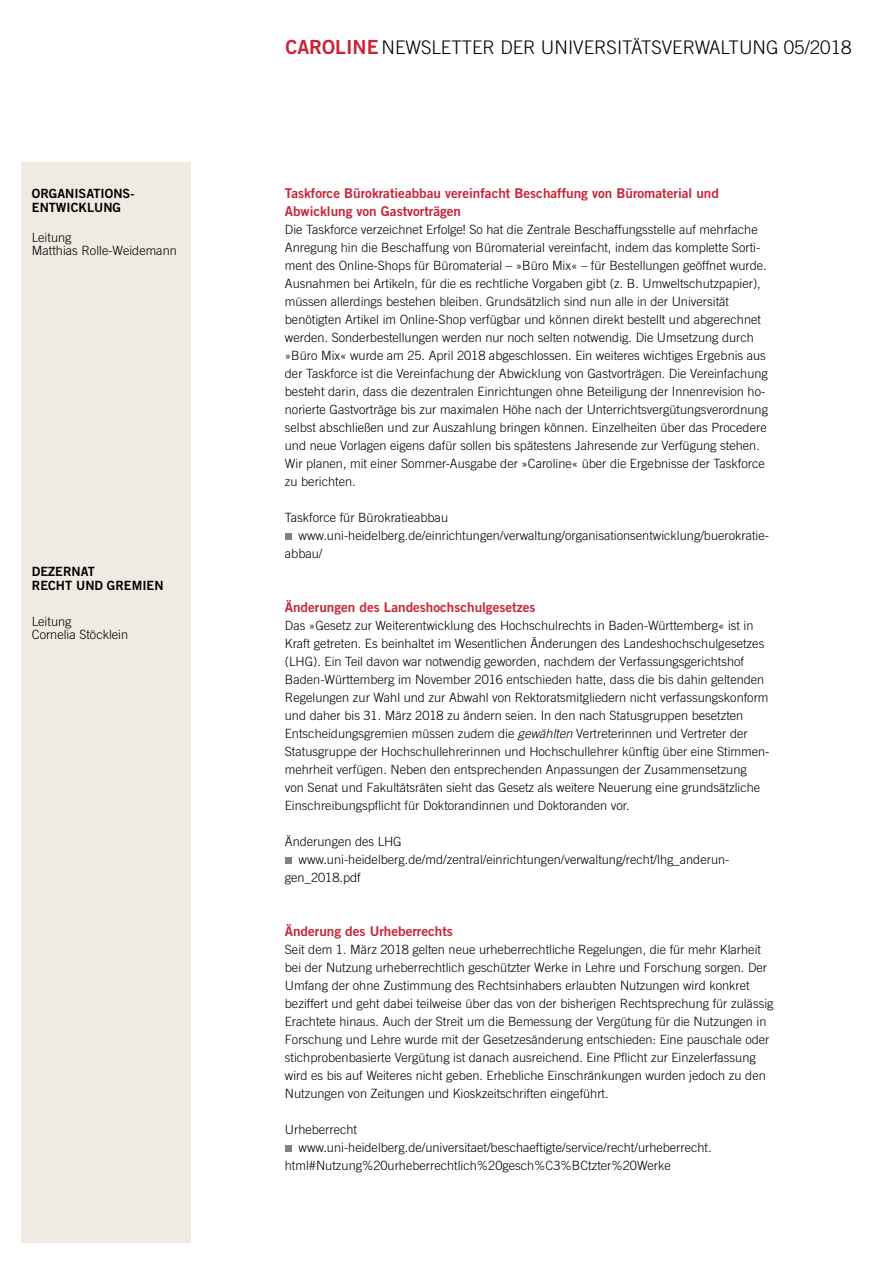
<style>
.page{position:relative;width:893px;height:1263px;background:#fff}
.page>*{position:absolute;margin:0;border:0;box-sizing:border-box;transform-origin:0 0}
._01_Firmierung{font:300 18.75px "Trade Gothic LT Std";color:#000}
.Caro_Headlines_neu{font:13.5px/18px "Trade Gothic LT Std Bd 2";color:#c92435}
.Caro_Fließtext{font:300 12.75px/18px "Trade Gothic LT Std";color:#000}
.Absender_Person{font:300 12.75px "Trade Gothic LT Std";color:#000}
.Absender_EInrichtung{font:12.75px/13.5px "Trade Gothic LT Std Bd 2";color:#000}
.s1{font-family:"Trade Gothic LT Std Bd 2";font-weight:400;font-size:19.5px;color:#c92435}
.s2{font-style:italic}
</style>
<div class="page">
<div style="left:21px;top:162px;width:170px;height:1080px;background:#efebe3"></div>
<div style="left:285px;top:533px;width:7px;height:7px;background:#808285"></div>
<div style="left:285px;top:857px;width:7px;height:7px;background:#808285"></div>
<div style="left:285px;top:1145px;width:7px;height:7px;background:#808285"></div>
<p class="Absender_EInrichtung" style="left:32px;top:186px;width:104px">ORGANISATIONS-<br>ENTWICKLUNG</p>
<p class="Absender_Person" style="left:32px;top:230px;width:41px">Leitung</p>
<p class="Absender_Person" style="left:32px;top:243px;width:146px">Matthias Rolle-Weidemann</p>
<p class="Absender_EInrichtung" style="left:32px;top:564px;width:65px">DEZERNAT</p>
<p class="Absender_EInrichtung" style="left:32px;top:578px;width:133px">RECHT UND GREMIEN</p>
<p class="Absender_Person" style="left:32px;top:613px;width:41px">Leitung</p>
<p class="Absender_Person" style="left:32px;top:627px;width:98px">Cornelia Stöcklein</p>
<p class="_01_Firmierung" style="left:285px;top:36px;width:568px"><span class="s1">CAROLINE</span> NEWSLETTER DER UNIVERSITÄTSVERWALTUNG 05/2018</p>
<p class="Caro_Headlines_neu" style="left:285px;top:184px;width:435px">Taskforce Bürokratieabbau vereinfacht Beschaffung von Büromaterial und<br>Abwicklung von Gastvorträgen</p>
<p class="Caro_Fließtext" style="left:285px;top:220px;width:485px">Die Taskforce verzeichnet Erfolge! So hat die Zentrale Beschaffungsstelle auf mehrfache Anregung hin die Beschaffung von Büromaterial vereinfacht, indem das komplette Sorti&shy;ment des Online-Shops für Büromaterial – »Büro Mix« – für Bestellungen geöffnet wurde.<br>Ausnahmen bei Artikeln, für die es rechtliche Vorgaben gibt (z. B. Umweltschutzpapier), müssen allerdings bestehen bleiben. Grundsätzlich sind nun alle in der Universität benötigten Artikel im Online-Shop verfügbar und können direkt bestellt und abgerechnet werden. Sonderbestellungen werden nur noch selten notwendig. Die Umsetzung durch »Büro Mix« wurde am 25. April 2018 abgeschlossen. Ein weiteres wichtiges Ergebnis aus der Taskforce ist die Vereinfachung der Abwicklung von Gastvorträgen. Die Vereinfachung besteht darin, dass die dezentralen Einrichtungen ohne Beteiligung der Innenrevision ho&shy;norierte Gastvorträge bis zur maximalen Höhe nach der Unterrichtsvergütungsverordnung selbst abschließen und zur Auszahlung bringen können. Einzelheiten über das Procedere und neue Vorlagen eigens dafür sollen bis spätestens Jahresende zur Verfügung stehen.<br>Wir planen, mit einer Sommer-Ausgabe der »Caroline« über die Ergebnisse der Taskforce zu berichten.</p>
<p class="Caro_Fließtext" style="left:285px;top:508px;width:165px">Taskforce für Bürokratieabbau</p>
<p class="Caro_Fließtext" style="left:285px;top:526px;width:486px;text-indent:14px">www.uni-heidelberg.de/einrichtungen/verwaltung/organisationsentwicklung/buerokratie&shy;abbau/</p>
<p class="Caro_Headlines_neu" style="left:285px;top:598px;width:252px">Änderungen des Landeshochschulgesetzes</p>
<p class="Caro_Fließtext" style="left:285px;top:616px;width:486px">Das »Gesetz zur Weiterentwicklung des Hochschulrechts in Baden-Württemberg« ist in Kraft getreten. Es beinhaltet im Wesentlichen Änderungen des Landeshochschulgesetzes (LHG). Ein Teil davon war notwendig geworden, nachdem der Verfassungsgerichtshof Baden-Württemberg im November 2016 entschieden hatte, dass die bis dahin geltenden Regelungen zur Wahl und zur Abwahl von Rektoratsmitgliedern nicht verfassungskonform und daher bis 31. März 2018 zu ändern seien. In den nach Statusgruppen besetzten Entscheidungsgremien müssen zudem die <span class="s2">gewählten</span> Vertreterinnen und Vertreter der Statusgruppe der Hochschullehrerinnen und Hochschullehrer künftig über eine Stimmen&shy;mehrheit verfügen. Neben den entsprechenden Anpassungen der Zusammensetzung<br>von Senat und Fakultätsräten sieht das Gesetz als weitere Neuerung eine grundsätzliche Einschreibungspflicht für Doktorandinnen und Doktoranden vor.</p>
<p class="Caro_Fließtext" style="left:285px;top:832px;width:118px">Änderungen des LHG</p>
<p class="Caro_Fließtext" style="left:285px;top:850px;width:446px;text-indent:14px">www.uni-heidelberg.de/md/zentral/einrichtungen/verwaltung/recht/lhg_anderun&shy;gen_2018.pdf</p>
<p class="Caro_Headlines_neu" style="left:285px;top:922px;width:169px">Änderung des Urheberrechts</p>
<p class="Caro_Fließtext" style="left:285px;top:940px;width:490px">Seit dem 1. März 2018 gelten neue urheberrechtliche Regelungen, die für mehr Klarheit bei der Nutzung urheberrechtlich geschützter Werke in Lehre und Forschung sorgen. Der Umfang der ohne Zustimmung des Rechtsinhabers erlaubten Nutzungen wird konkret beziffert und geht dabei teilweise über das von der bisherigen Rechtsprechung für zulässig Erachtete hinaus. Auch der Streit um die Bemessung der Vergütung für die Nutzungen in Forschung und Lehre wurde mit der Gesetzesänderung entschieden: Eine pauschale oder stichprobenbasierte Vergütung ist danach ausreichend. Eine Pflicht zur Einzelerfassung wird es bis auf Weiteres nicht geben. Erhebliche Einschränkungen wurden jedoch zu den Nutzungen von Zeitungen und Kioskzeitschriften eingeführt.</p>
<p class="Caro_Fließtext" style="left:285px;top:1120px;width:74px">Urheberrecht</p>
<p class="Caro_Fließtext" style="left:285px;top:1138px;width:428px;text-indent:14px">www.uni-heidelberg.de/universitaet/beschaeftigte/service/recht/urheberrecht. html#Nutzung%20urheberrechtlich%20gesch%C3%BCtzter%20Werke</p>
</div>
